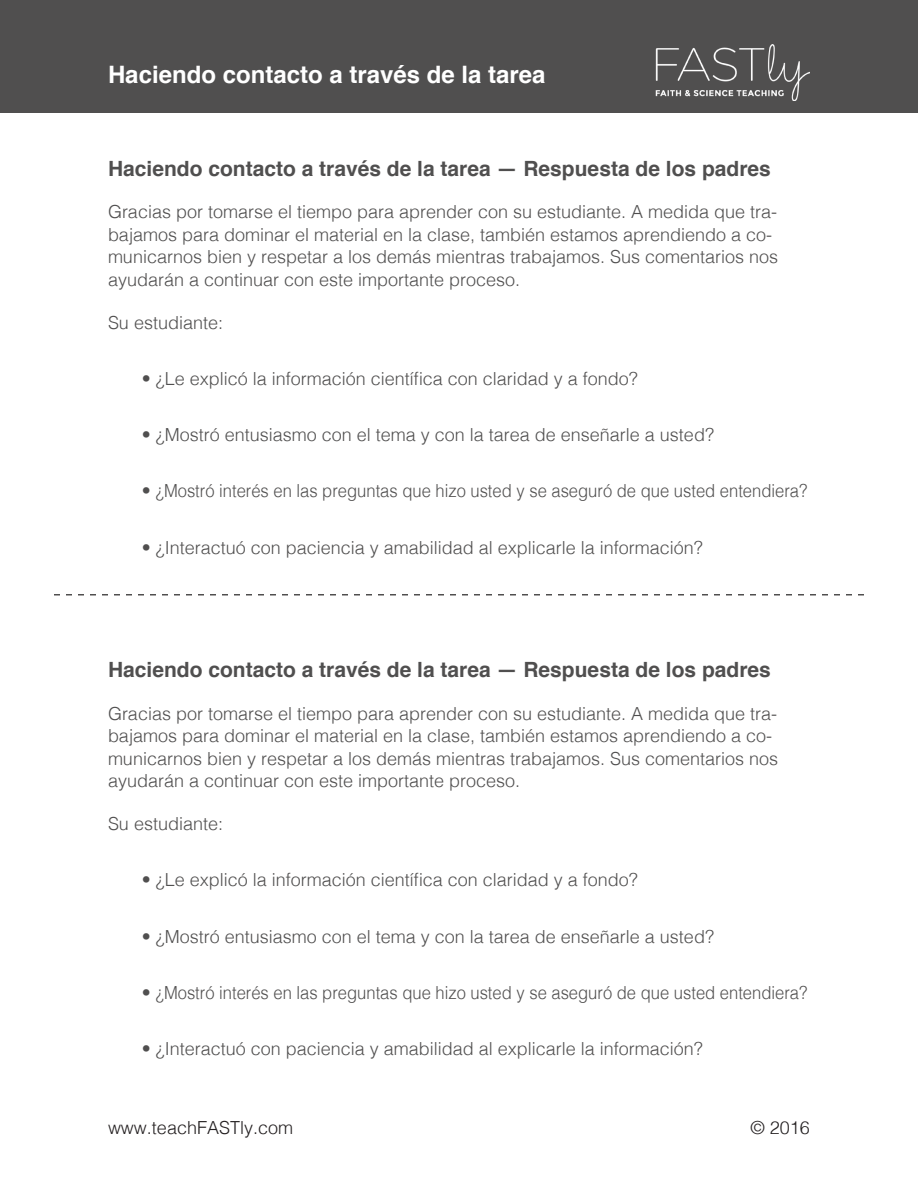
<style>
.page{position:relative;width:918px;height:1188px;background:#fff}
.page>*{position:absolute;margin:0;border:0;box-sizing:border-box;transform-origin:0 0}
.t1{font:700 24px "Helvetica";color:#fff}
.t2{font:700 21px "Helvetica";color:#504f4f}
.t3{font:300 18px/22.5px "Helvetica";color:#504f4f}
.t4{font:300 18px "Helvetica";color:#231f20}
</style>
<div class="page">
<div style="left:0;top:0;width:918px;height:112px;background:#504f4f"></div>
<img style="left:655px;top:45px;width:155px;height:56px">
<svg style="left:54px;top:594px;width:810px;height:2px"></svg>
<h1 class="t1" style="left:108px;top:55px;width:439px">Haciendo contacto a través de la tarea</h1>
<p class="t2" style="left:108px;top:151px;width:664px">Haciendo contacto a través de la tarea — Respuesta de los padres</p>
<p class="t3" style="left:108px;top:199px;width:672px">Gracias por tomarse el tiempo para aprender con su estudiante. A medida que tra&shy;bajamos para dominar el material en la clase, también estamos aprendiendo a co&shy;municarnos bien y respetar a los demás mientras trabajamos. Sus comentarios nos ayudarán a continuar con este importante proceso.</p>
<p class="t3" style="left:108px;top:310px;width:117px">Su estudiante:</p>
<p class="t3" style="left:142px;top:366px;width:498px">• ¿Le explicó la información científica con claridad y a fondo?</p>
<p class="t3" style="left:142px;top:422px;width:574px">• ¿Mostró entusiasmo con el tema y con la tarea de enseñarle a usted?</p>
<p class="t3" style="left:142px;top:478px;width:667px">• ¿Mostró interés en las preguntas que hizo usted y se aseguró de que usted entendiera?</p>
<p class="t3" style="left:142px;top:535px;width:563px">• ¿Interactuó con paciencia y amabilidad al explicarle la información?</p>
<p class="t2" style="left:108px;top:653px;width:664px">Haciendo contacto a través de la tarea — Respuesta de los padres</p>
<p class="t3" style="left:108px;top:701px;width:672px">Gracias por tomarse el tiempo para aprender con su estudiante. A medida que tra&shy;bajamos para dominar el material en la clase, también estamos aprendiendo a co&shy;municarnos bien y respetar a los demás mientras trabajamos. Sus comentarios nos ayudarán a continuar con este importante proceso.</p>
<p class="t3" style="left:108px;top:811px;width:117px">Su estudiante:</p>
<p class="t3" style="left:142px;top:867px;width:498px">• ¿Le explicó la información científica con claridad y a fondo?</p>
<p class="t3" style="left:142px;top:924px;width:574px">• ¿Mostró entusiasmo con el tema y con la tarea de enseñarle a usted?</p>
<p class="t3" style="left:142px;top:980px;width:667px">• ¿Mostró interés en las preguntas que hizo usted y se aseguró de que usted entendiera?</p>
<p class="t3" style="left:142px;top:1036px;width:563px">• ¿Interactuó con paciencia y amabilidad al explicarle la información?</p>
<p class="t4" style="left:108px;top:1112px;width:187px">www.teachFASTly.com</p>
<p class="t4" style="left:751px;top:1112px;width:61px">© 2016</p>
</div>
